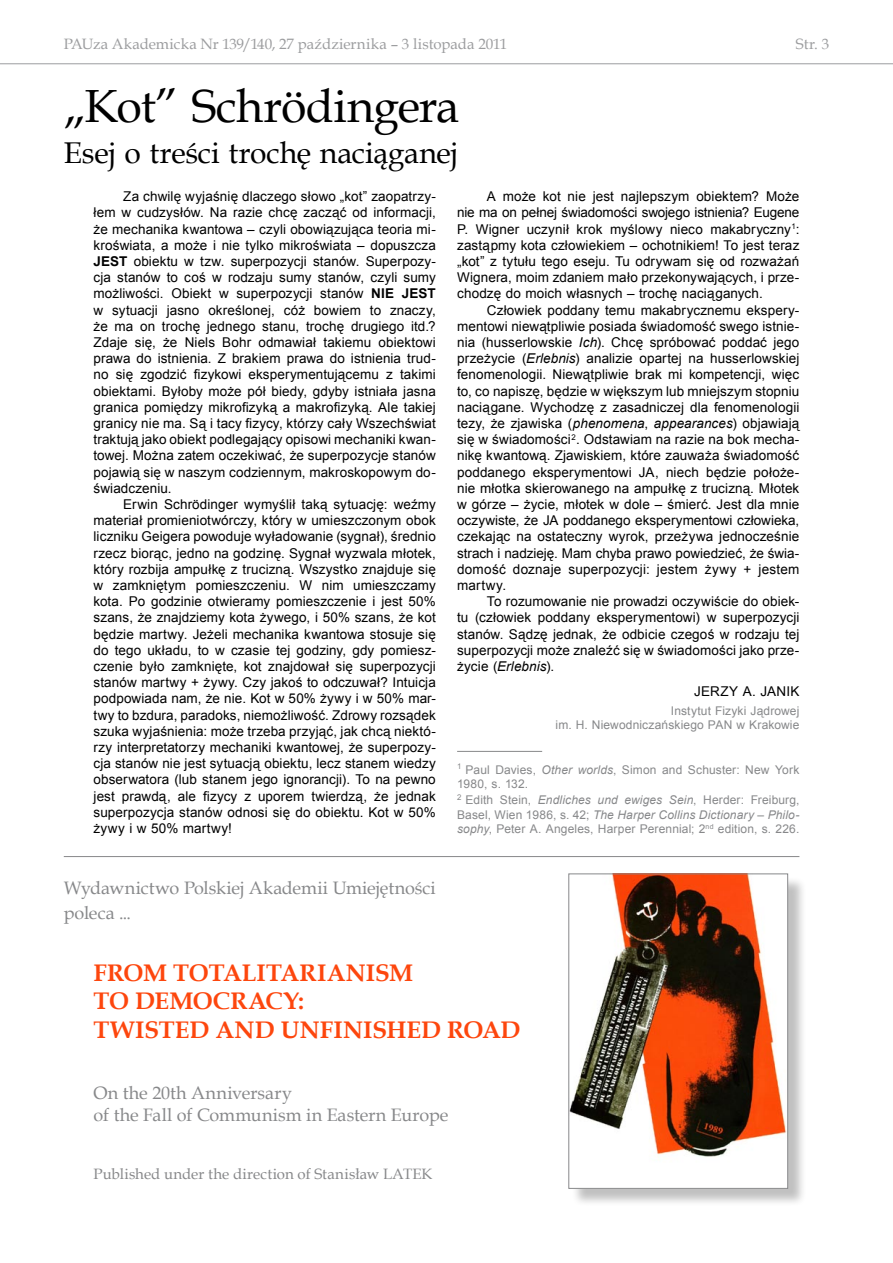
<style>
.page{position:relative;width:893px;height:1263px;background:#fff}
.page>*{position:absolute;margin:0;border:0;box-sizing:border-box;transform-origin:0 0}
.t1{font:46.5px "Book Antiqua";letter-spacing:-.02em;color:#000}
.t2{font:30px "Book Antiqua";letter-spacing:-.005em;color:#000}
.t3{font:700 24px/28.8px "Book Antiqua";color:#fd460d}
.t4{font:18px/25.5px "Book Antiqua";color:#87888a}
.t5{font:15px "Book Antiqua";color:#9c9d9f}
.t6{font:15px "Book Antiqua";letter-spacing:.005em;color:#87888a}
.t7{font:13.5px/16.2px "Arial";letter-spacing:.01em;color:#000;text-align:justify}
.t8{font:12px/14.4px "Arial";letter-spacing:.01em;color:#87888a;text-align:right}
.s1{font-weight:700}
.s2{font-style:italic}
</style>
<div class="page">
<hr style="left:0;top:63px;width:893px;height:1px;background:#9c9d9f">
<hr style="left:457px;top:751px;width:85px;height:1px;background:#87888a">
<hr style="left:64px;top:856px;width:735px;height:1px;background:#87888a">
<div style="left:571px;top:876px;width:235px;height:331px;background:#000;opacity:.25"></div>
<img style="left:571px;top:876px;width:215px;height:310px">
<div style="left:569px;top:874px;width:219px;height:314px;border:1px solid #87888a"></div>
<p class="t5" style="left:64px;top:34px;width:445px">PAUza Akademicka Nr 139/140, 27 października – 3 listopada 2011</p>
<p class="t5" style="left:796px;top:34px;width:35px">Str. 3</p>
<h1 class="t1" style="left:64px;top:74px;width:397px">„Kot” Schrödingera</h1>
<h2 class="t2" style="left:64px;top:131px;width:396px">Esej o treści trochę naciąganej</h2>
<p class="t7" style="left:94px;top:188px;width:344px;text-indent:30px">Za chwilę wyjaśnię dlaczego słowo „kot” zaopatrzy&shy;łem w cudzysłów. Na razie chcę zacząć od informacji, że mechanika kwantowa – czyli obowiązująca teoria mi&shy;kroświata, a może i nie tylko mikroświata – dopuszcza <span class="s1">JEST</span> obiektu w tzw. superpozycji stanów. Superpozy&shy;cja stanów to coś w rodzaju sumy stanów, czyli sumy możliwości. Obiekt w superpozycji stanów <span class="s1">NIE JEST </span>w sytuacji jasno określonej, cóż bowiem to znaczy, że ma on trochę jednego stanu, trochę drugiego itd.?<br>Zdaje się, że Niels Bohr odmawiał takiemu obiektowi prawa do istnienia. Z brakiem prawa do istnienia trud&shy;no się zgodzić fizykowi eksperymentującemu z takimi obiektami. Byłoby może pół biedy, gdyby istniała jasna granica pomiędzy mikrofizyką a makrofizyką. Ale takiej granicy nie ma. Są i tacy fizycy, którzy cały Wszechświat traktują jako obiekt podlegający opisowi mechaniki kwan&shy;towej. Można zatem oczekiwać, że superpozycje stanów pojawią się w naszym codziennym, makroskopowym do&shy;świadczeniu.</p>
<p class="t7" style="left:94px;top:496px;width:344px;text-indent:30px">Erwin Schrödinger wymyślił taką sytuację: weźmy materiał promieniotwórczy, który w umieszczonym obok liczniku Geigera powoduje wyładowanie (sygnał), średnio rzecz biorąc, jedno na godzinę. Sygnał wyzwala młotek, który rozbija ampułkę z trucizną. Wszystko znajduje się w zamkniętym pomieszczeniu. W nim umieszczamy kota. Po godzinie otwieramy pomieszczenie i jest 50% szans, że znajdziemy kota żywego, i 50% szans, że kot będzie martwy. Jeżeli mechanika kwantowa stosuje się do tego układu, to w czasie tej godziny, gdy pomiesz&shy;czenie było zamknięte, kot znajdował się superpozycji stanów martwy + żywy. Czy jakoś to odczuwał? Intuicja podpowiada nam, że nie. Kot w 50% żywy i w 50% mar&shy;twy to bzdura, paradoks, niemożliwość. Zdrowy rozsądek szuka wyjaśnienia: może trzeba przyjąć, jak chcą niektó&shy;rzy interpretatorzy mechaniki kwantowej, że superpozy&shy;cja stanów nie jest sytuacją obiektu, lecz stanem wiedzy obserwatora (lub stanem jego ignorancji). To na pewno jest prawdą, ale fizycy z uporem twierdzą, że jednak superpozycja stanów odnosi się do obiektu. Kot w 50% żywy i w 50% martwy!</p>
<p class="t7" style="left:457px;top:188px;width:344px;text-indent:30px">A może kot nie jest najlepszym obiektem? Może nie ma on pełnej świadomości swojego istnienia? Eugene P. Wigner uczynił krok myślowy nieco makabryczny<sup>1</sup>: zastąpmy kota człowiekiem – ochotnikiem! To jest teraz „kot” z tytułu tego eseju. Tu odrywam się od rozważań Wignera, moim zdaniem mało przekonywających, i prze&shy;chodzę do moich własnych – trochę naciąganych.</p>
<p class="t7" style="left:457px;top:302px;width:344px;text-indent:30px">Człowiek poddany temu makabrycznemu ekspery&shy;mentowi niewątpliwie posiada świadomość swego istnie&shy;nia (husserlowskie <span class="s2">Ich</span>). Chcę spróbować poddać jego przeżycie (<span class="s2">Erlebnis</span>) analizie opartej na husserlowskiej fenomenologii. Niewątpliwie brak mi kompetencji, więc to, co napiszę, będzie w większym lub mniejszym stopniu naciągane. Wychodzę z zasadniczej dla fenomenologii tezy, że zjawiska (<span class="s2">phenomena</span>, <span class="s2">appearances</span>) objawiają się w świadomości<sup>2</sup>. Odstawiam na razie na bok mecha&shy;nikę kwantową. Zjawiskiem, które zauważa świadomość poddanego eksperymentowi JA, niech będzie położe&shy;nie młotka skierowanego na ampułkę z trucizną. Młotek w górze – życie, młotek w dole – śmierć. Jest dla mnie oczywiste, że JA poddanego eksperymentowi człowieka, czekając na ostateczny wyrok, przeżywa jednocześnie strach i nadzieję. Mam chyba prawo powiedzieć, że świa&shy;domość doznaje superpozycji: jestem żywy + jestem martwy.</p>
<p class="t7" style="left:457px;top:593px;width:344px;text-indent:30px">To rozumowanie nie prowadzi oczywiście do obiek&shy;tu (człowiek poddany eksperymentowi) w superpozycji stanów. Sądzę jednak, że odbicie czegoś w rodzaju tej superpozycji może znaleźć się w świadomości jako prze&shy;życie (<span class="s2">Erlebnis</span>).</p>
<p class="t7" style="left:694px;top:683px;width:107px">JERZY A. JANIK</p>
<p class="t8" style="left:556px;top:704px;width:245px">Instytut Fizyki Jądrowej<br>im. H. Niewodniczańskiego PAN w Krakowie</p>
<p class="t8" style="left:457px;top:762px;width:344px;text-align:left"><sup>1</sup> Paul Davies, <span class="s2">Other worlds</span>, Simon and Schuster: New York<br>1980, s. 132.</p>
<p class="t8" style="left:457px;top:793px;width:344px;text-align:justify"><sup>2</sup> Edith Stein, <span class="s2">Endliches und ewiges Sein</span>, Herder: Freiburg, Basel, Wien 1986, s. 42; <span class="s2">The Harper Collins Dictionary – Philo&shy;sophy</span>, Peter A. Angeles, Harper Perennial; 2<sup>nd</sup> edition, s. 226.</p>
<h3 class="t4" style="left:64px;top:874px;width:373px">Wydawnictwo Polskiej Akademii Umiejętności poleca ...</h3>
<h3 class="t3" style="left:94px;top:958px;width:429px">FROM TOTALITARIANISM<br>TO DEMOCRACY:<br>TWISTED AND UNFINISHED ROAD</h3>
<h3 class="t4" style="left:94px;top:1082px;width:357px;line-height:21.6px">On the 20th Anniversary<br>of the Fall of Communism in Eastern Europe</h3>
<p class="t6" style="left:94px;top:1163px;width:340px">Published under the direction of Stanisław LATEK</p>
</div>
